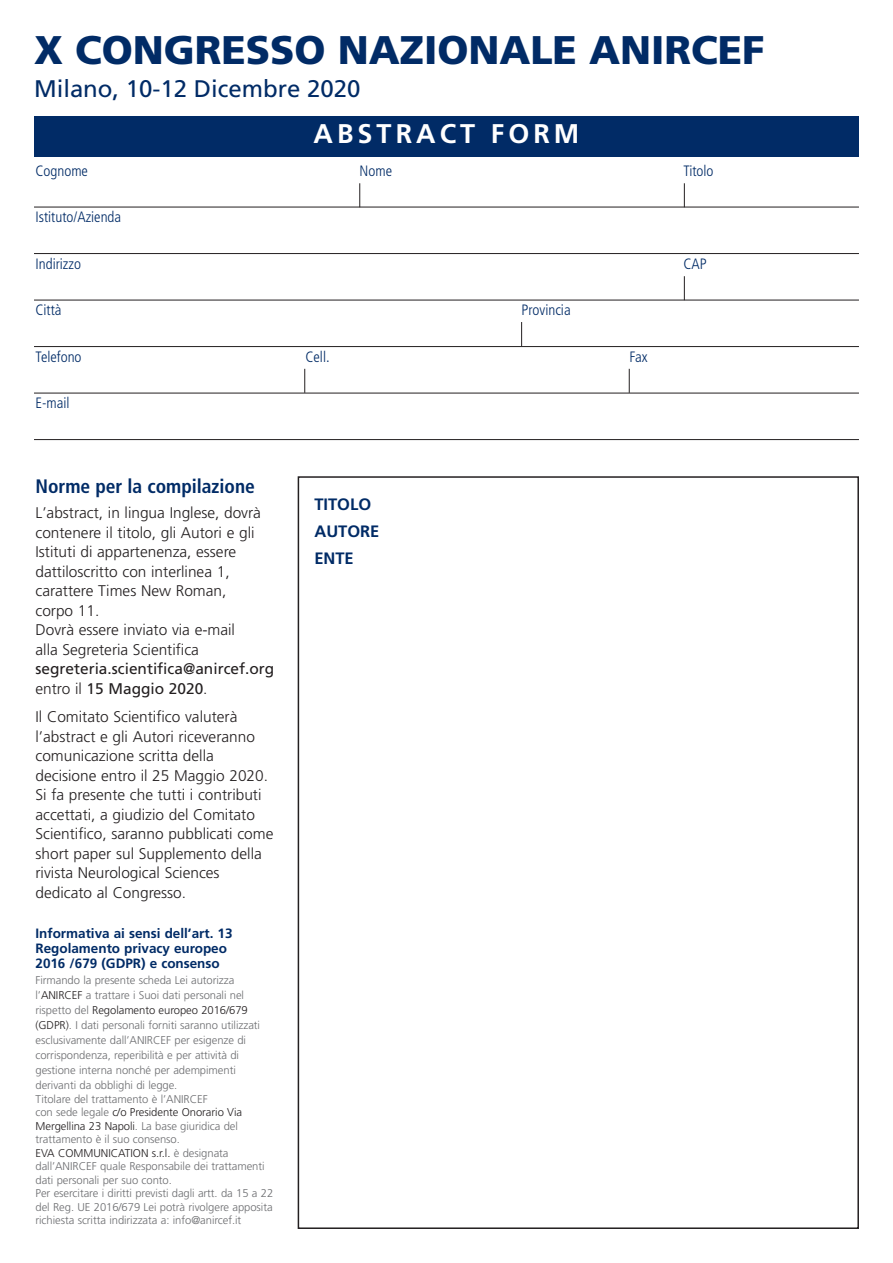
<style>
.page{position:relative;width:893px;height:1263px;background:#fff}
.page>*{position:absolute;margin:0;border:0;box-sizing:border-box;transform-origin:0 0}
.t1{font:900 39.9px "Frutiger";color:#012b66}
.t2{font:700 27px "Frutiger";letter-spacing:.15em;color:#fff}
.t3{font:24px "Frutiger";color:#012b66}
.t4{font:700 condensed 19.5px "Frutiger";color:#012b66}
.t5{font:700 16.5px/27px "Frutiger";color:#012b66}
.t6{font:300 15.45px/19.5px "Frutiger";color:#231f20}
.t7{font:15.45px/19.5px "Frutiger";color:#231f20}
.t8{font:300 condensed 15px "Frutiger";color:#012b66}
.t9{font:700 13.5px/15px "Frutiger";color:#012b66}
.t10{font:300 11.25px/13.5px "Frutiger";letter-spacing:-.005em;color:#6c6d70}
.s1{font-weight:300}
.s2{color:#231f20}
</style>
<div class="page">
<div style="left:34px;top:116px;width:825px;height:40px;background:#012b66"></div>
<hr style="left:34px;top:207px;width:825px;height:1px;background:#231f20">
<hr style="left:34px;top:253px;width:825px;height:1px;background:#231f20">
<hr style="left:34px;top:300px;width:825px;height:1px;background:#231f20">
<hr style="left:34px;top:346px;width:825px;height:1px;background:#231f20">
<hr style="left:34px;top:393px;width:825px;height:1px;background:#231f20">
<hr style="left:34px;top:439px;width:825px;height:1px;background:#231f20">
<svg style="left:359px;top:183px;width:1px;height:24px"></svg>
<svg style="left:684px;top:276px;width:1px;height:24px"></svg>
<svg style="left:521px;top:322px;width:1px;height:24px"></svg>
<svg style="left:629px;top:369px;width:1px;height:24px"></svg>
<svg style="left:304px;top:369px;width:1px;height:24px"></svg>
<svg style="left:684px;top:183px;width:1px;height:24px"></svg>
<h1 class="t1" style="left:34px;top:34px;width:732px">X CONGRESSO NAZIONALE ANIRCEF</h1>
<h3 class="t3" style="left:34px;top:79px;width:328px">Milano, 10-12 Dicembre 2020</h3>
<h2 class="t2" style="left:314px;top:123px;width:267px">ABSTRACT FORM</h2>
<h3 class="t8" style="left:36px;top:165px;width:54px">Cognome</h3>
<h3 class="t8" style="left:360px;top:165px;width:34px">Nome</h3>
<h3 class="t8" style="left:684px;top:165px;width:31px">Titolo</h3>
<h3 class="t8" style="left:36px;top:211px;width:87px">Istituto/Azienda</h3>
<h3 class="t8" style="left:36px;top:258px;width:47px">Indirizzo</h3>
<h3 class="t8" style="left:684px;top:258px;width:25px">CAP</h3>
<h3 class="t8" style="left:36px;top:304px;width:28px">Città</h3>
<h3 class="t8" style="left:522px;top:304px;width:51px">Provincia</h3>
<h3 class="t8" style="left:36px;top:351px;width:48px">Telefono</h3>
<h3 class="t8" style="left:306px;top:351px;width:26px">Cell.</h3>
<h3 class="t8" style="left:630px;top:351px;width:20px">Fax</h3>
<h3 class="t8" style="left:36px;top:397px;width:36px">E-mail</h3>
<h3 class="t4" style="left:36px;top:478px;width:221px">Norme per la compilazione</h3>
<p class="t6" style="left:36px;top:504px;width:227px">L’abstract, in lingua Inglese, dovrà contenere il titolo, gli Autori e gli<br>Istituti di appartenenza, essere dattiloscritto con interlinea 1, carattere Times New Roman, corpo 11.<br>Dovrà essere inviato via e-mail alla Segreteria Scientifica</p>
<h3 class="t7" style="left:36px;top:660px;width:240px">segreteria.scientifica@anircef.org <span class="s1">entro il</span> 15 Maggio 2020<span class="s1">.</span></h3>
<p class="t6" style="left:36px;top:708px;width:239px">Il Comitato Scientifico valuterà l’abstract e gli Autori riceveranno comunicazione scritta della decisione entro il 25 Maggio 2020.<br>Si fa presente che tutti i contributi accettati, a giudizio del Comitato Scientifico, saranno pubblicati come short paper sul Supplemento della rivista Neurological Sciences dedicato al Congresso.</p>
<p class="t9" style="left:36px;top:927px;width:199px">Informativa ai sensi dell’art. 13<br>Regolamento privacy europeo<br>2016 /679 (GDPR) e consenso</p>
<p class="t10" style="left:36px;top:974px;width:226px;line-height:15px">Firmando la presente scheda Lei autorizza l’<span class="s2">ANIRCEF</span> a trattare i Suoi dati personali nel rispetto del <span class="s2">Regolamento europeo 2016/679 (GDPR)</span>. I dati personali forniti saranno utilizzati esclusivamente dall’ANIRCEF per esigenze di corrispondenza, reperibilità e per attività di gestione interna nonché per adempimenti derivanti da obblighi di legge.</p>
<p class="t10" style="left:36px;top:1093px;width:239px">Titolare del trattamento è l’ANIRCEF<br>con sede legale <span class="s2">c/o Presidente Onorario Via Mergellina 23 Napoli</span>. La base giuridica del trattamento è il suo consenso.<br><span class="s2">EVA COMMUNICATION s.r.l.</span> è designata dall’ANIRCEF quale Responsabile dei trattamenti dati personali per suo conto.<br>Per esercitare i diritti previsti dagli artt. da 15 a 22 del Reg. UE 2016/679 Lei potrà rivolgere apposita richiesta scritta indirizzata a: info@anircef.it</p>
<h3 class="t5" style="left:314px;top:492px;width:67px">TITOLO<br>AUTORE<br>ENTE</h3>
</div>
